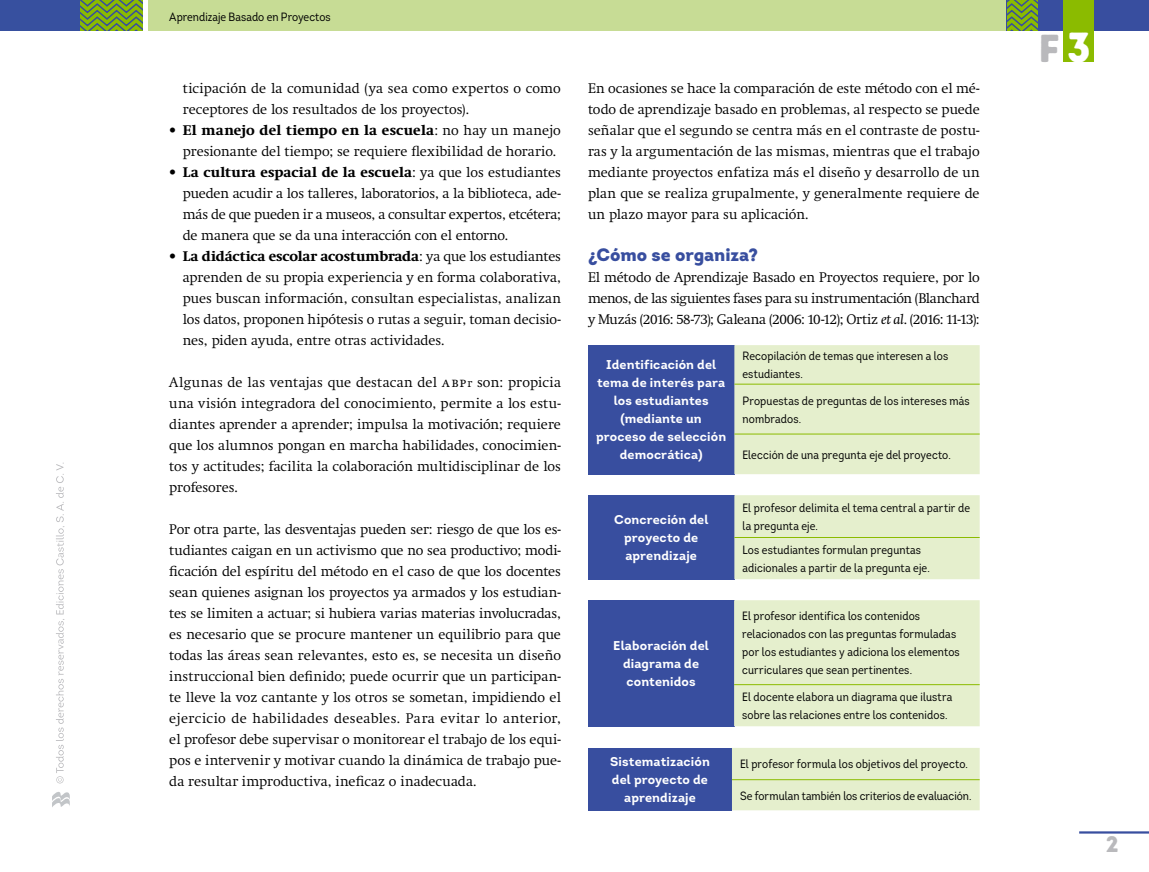
<style>
.page{position:relative;width:1149px;height:872px;background:#fff}
.page>*{position:absolute;margin:0;border:0;box-sizing:border-box;transform-origin:0 0}
.t1{font:39px "Intro Rust Base";color:#b9b9bc}
.t2{font:22.5px "Intro Rust Base";color:#b9b9bc}
.t3{font:900 18px "Intro";color:#384e9f}
.t4{font:300 14.25px/21px "Swift Neue LT Pro";color:#000;text-align:justify}
.t5{font:700 12.75px/18px "Intro";letter-spacing:.01em;color:#fff;text-align:center}
.t6{font:12px/18px "Intro Cond";letter-spacing:.01em;color:#000}
.s1{font-weight:700}
.s2{font-size:12px}
.s3{font-weight:400;font-style:italic}
.s4{font-size:42px;color:#fff}
</style>
<div class="page">
<svg style="left:52px;top:792px;width:18px;height:15px"></svg>
<svg style="left:56px;top:462px;width:9px;height:321px"></svg>
<div style="left:588px;top:345px;width:146px;height:129px;background:#384e9f"></div>
<div style="left:734px;top:345px;width:245px;height:129px;background:#e5efcd"></div>
<hr style="left:734px;top:384px;width:245px;height:1px;background:#8bbb00">
<hr style="left:734px;top:433px;width:245px;height:1px;background:#8bbb00">
<div style="left:588px;top:495px;width:146px;height:84px;background:#384e9f"></div>
<div style="left:734px;top:495px;width:245px;height:84px;background:#e5efcd"></div>
<hr style="left:734px;top:537px;width:245px;height:1px;background:#8bbb00">
<div style="left:588px;top:600px;width:146px;height:126px;background:#384e9f"></div>
<div style="left:734px;top:600px;width:245px;height:126px;background:#e5efcd"></div>
<hr style="left:734px;top:684px;width:245px;height:1px;background:#8bbb00">
<div style="left:588px;top:748px;width:143px;height:62px;background:#384e9f"></div>
<div style="left:731px;top:748px;width:248px;height:62px;background:#e5efcd"></div>
<hr style="left:731px;top:779px;width:248px;height:1px;background:#8bbb00">
<hr style="left:1078px;top:831px;width:70px;height:2px;background:#384e9f">
<div style="left:148px;top:0;width:1000px;height:31px;background:#c7dc95"></div>
<div style="left:0;top:0;width:142px;height:31px;background:#37509f"></div>
<svg style="left:80px;top:0;width:62px;height:31px"></svg>
<div style="left:1006px;top:0;width:142px;height:31px;background:#384e9f"></div>
<div style="left:1063px;top:0;width:30px;height:62px;background:#8bbb00"></div>
<svg style="left:1007px;top:0;width:30px;height:31px"></svg>
<p class="t6" style="left:169px;top:8px;width:163px">Aprendizaje Basado en Proyectos</p>
<p class="t4" style="left:183px;top:78px;width:379px">ticipación de la comunidad (ya sea como expertos o como receptores de los resultados de los proyectos).</p>
<p class="t4" style="left:183px;top:120px;width:379px;text-indent:-13px"><span class="s1">• El manejo del tiempo en la escuela</span>: no hay un manejo presionante del tiempo; se requiere flexibilidad de horario.</p>
<p class="t4" style="left:183px;top:162px;width:379px;text-indent:-13px"><span class="s1">• La cultura espacial de la escuela</span>: ya que los estudiantes pueden acudir a los talleres, laboratorios, a la biblioteca, ade&shy;más de que pueden ir a museos, a consultar expertos, etcétera; de manera que se da una interacción con el entorno.</p>
<p class="t4" style="left:183px;top:246px;width:379px;text-indent:-13px"><span class="s1">• La didáctica escolar acostumbrada</span>: ya que los estudiantes aprenden de su propia experiencia y en forma colaborativa, pues buscan información, consultan especialistas, analizan los datos, proponen hipótesis o rutas a seguir, toman decisio&shy;nes, piden ayuda, entre otras actividades.</p>
<p class="t4" style="left:169px;top:372px;width:393px">Algunas de las ventajas que destacan del abp<span class="s2">r</span> son: propicia una visión integradora del conocimiento, permite a los estu&shy;diantes aprender a aprender; impulsa la motivación; requiere que los alumnos pongan en marcha habilidades, conocimien&shy;tos y actitudes; facilita la colaboración multidisciplinar de los profesores.</p>
<p class="t4" style="left:169px;top:519px;width:393px">Por otra parte, las desventajas pueden ser: riesgo de que los es&shy;tudiantes caigan en un activismo que no sea productivo; modi&shy;ficación del espíritu del método en el caso de que los docentes sean quienes asignan los proyectos ya armados y los estudian&shy;tes se limiten a actuar; si hubiera varias materias involucradas, es necesario que se procure mantener un equilibrio para que todas las áreas sean relevantes, esto es, se necesita un diseño instruccional bien definido; puede ocurrir que un participan&shy;te lleve la voz cantante y los otros se sometan, impidiendo el ejercicio de habilidades deseables. Para evitar lo anterior, el profesor debe supervisar o monitorear el trabajo de los equi&shy;pos e intervenir y motivar cuando la dinámica de trabajo pue&shy;da resultar improductiva, ineficaz o inadecuada.</p>
<p class="t4" style="left:588px;top:78px;width:393px">En ocasiones se hace la comparación de este método con el mé&shy;todo de aprendizaje basado en problemas, al respecto se puede señalar que el segundo se centra más en el contraste de postu&shy;ras y la argumentación de las mismas, mientras que el trabajo mediante proyectos enfatiza más el diseño y desarrollo de un plan que se realiza grupalmente, y generalmente requiere de un plazo mayor para su aplicación.</p>
<p class="t3" style="left:588px;top:243px;width:172px">¿Cómo se organiza?</p>
<p class="t4" style="left:588px;top:267px;width:393px">El método de Aprendizaje Basado en Proyectos requiere, por lo menos, de las siguientes fases para su instrumentación (Blanchard y Muzás (2016: 58-73); Galeana (2006: 10-12); Ortiz <span class="s3">et al</span>. (2016: 11-13):</p>
<p class="t5" style="left:596px;top:356px;width:131px">Identificación del tema de interés para los estudiantes (mediante un proceso de selección democrática)</p>
<p class="t6" style="left:742px;top:347px;width:207px">Recopilación de temas que interesen a los estudiantes.</p>
<p class="t6" style="left:742px;top:391px;width:229px">Propuestas de preguntas de los intereses más nombrados.</p>
<p class="t6" style="left:742px;top:445px;width:210px">Elección de una pregunta eje del proyecto.</p>
<p class="t5" style="left:614px;top:510px;width:96px">Concreción del proyecto de aprendizaje</p>
<p class="t6" style="left:742px;top:498px;width:229px">El profesor delimita el tema central a partir de la pregunta eje.</p>
<p class="t6" style="left:742px;top:540px;width:189px">Los estudiantes formulan preguntas adicionales a partir de la pregunta eje.</p>
<p class="t5" style="left:613px;top:636px;width:97px">Elaboración del diagrama de contenidos</p>
<p class="t6" style="left:742px;top:606px;width:219px">El profesor identifica los contenidos relacionados con las preguntas formuladas por los estudiantes y adiciona los elementos curriculares que sean pertinentes.</p>
<p class="t6" style="left:742px;top:687px;width:212px">El docente elabora un diagrama que ilustra sobre las relaciones entre los contenidos.</p>
<p class="t5" style="left:610px;top:752px;width:101px">Sistematización del proyecto de aprendizaje</p>
<p class="t6" style="left:739px;top:755px;width:229px">El profesor formula los objetivos del proyecto.</p>
<p class="t6" style="left:739px;top:786px;width:233px">Se formulan también los criterios de evaluación.</p>
<h1 class="t1" style="left:1038px;top:24px;width:54px">F<span class="s4">3</span></h1>
<h2 class="t2" style="left:1105px;top:830px;width:14px">2</h2>
</div>
